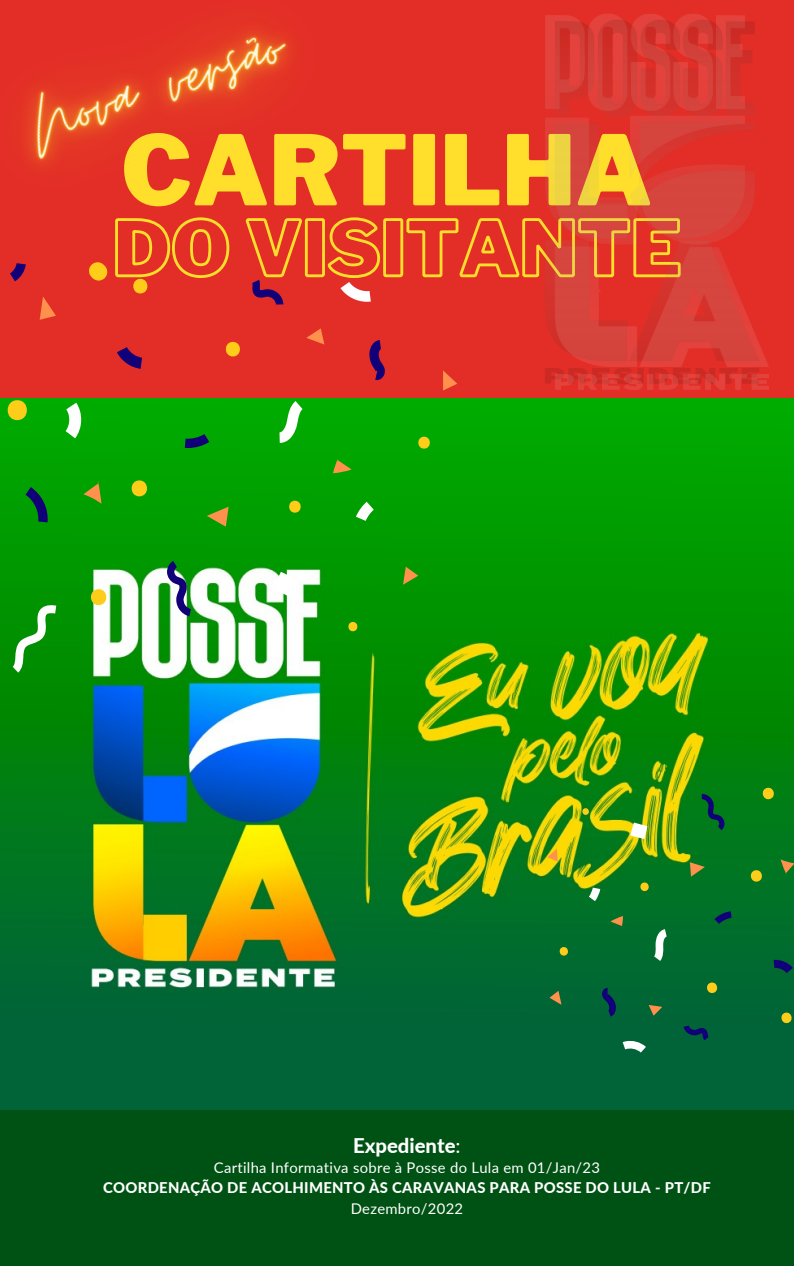
<style>
.page{position:relative;width:794px;height:1266px;background:#fff}
.page>*{position:absolute;margin:0;border:0;box-sizing:border-box;transform-origin:0 0}
.t1{font:900 96.23px "Libre Franklin";color:#ffdf2b}
.t2{font:800 20.25px "Lato";color:#fff}
.t3{font:14.77px "Lato";letter-spacing:.02em;color:#fff}
.t4{font:800 14.77px "Lato";letter-spacing:.02em;color:#fff}
.s1{font-weight:400}
</style>
<div class="page">
<div style="left:0;top:0;width:793px;height:1266px;background:#e32e27"></div>
<img style="left:0;top:399px;width:793px;height:711px">
<svg style="left:772px;top:956px;width:21px;height:19px"></svg>
<svg style="left:713px;top:911px;width:19px;height:13px"></svg>
<svg style="left:600px;top:987px;width:17px;height:30px"></svg>
<svg style="left:700px;top:790px;width:25px;height:43px"></svg>
<svg style="left:683px;top:1022px;width:25px;height:22px"></svg>
<svg style="left:580px;top:807px;width:10px;height:8px"></svg>
<svg style="left:759px;top:786px;width:17px;height:14px"></svg>
<svg style="left:747px;top:869px;width:17px;height:14px"></svg>
<svg style="left:704px;top:981px;width:15px;height:13px"></svg>
<svg style="left:557px;top:946px;width:13px;height:10px"></svg>
<svg style="left:638px;top:881px;width:12px;height:11px"></svg>
<svg style="left:778px;top:1011px;width:15px;height:13px"></svg>
<svg style="left:648px;top:929px;width:23px;height:33px"></svg>
<svg style="left:622px;top:1037px;width:24px;height:19px"></svg>
<svg style="left:587px;top:886px;width:15px;height:16px"></svg>
<svg style="left:627px;top:820px;width:22px;height:22px"></svg>
<svg style="left:786px;top:727px;width:7px;height:55px"></svg>
<svg style="left:609px;top:916px;width:16px;height:13px"></svg>
<svg style="left:780px;top:856px;width:13px;height:19px"></svg>
<svg style="left:648px;top:1002px;width:15px;height:14px"></svg>
<svg style="left:546px;top:848px;width:13px;height:15px"></svg>
<svg style="left:548px;top:991px;width:13px;height:16px"></svg>
<svg style="left:687px;top:859px;width:19px;height:17px"></svg>
<svg style="left:117px;top:347px;width:25px;height:22px"></svg>
<svg style="left:185px;top:434px;width:24px;height:14px"></svg>
<svg style="left:369px;top:340px;width:16px;height:40px"></svg>
<svg style="left:26px;top:487px;width:23px;height:35px"></svg>
<svg style="left:167px;top:561px;width:24px;height:55px"></svg>
<svg style="left:347px;top:622px;width:11px;height:9px"></svg>
<svg style="left:88px;top:589px;width:21px;height:16px"></svg>
<svg style="left:129px;top:480px;width:20px;height:16px"></svg>
<svg style="left:4px;top:400px;width:26px;height:20px"></svg>
<svg style="left:225px;top:342px;width:15px;height:14px"></svg>
<svg style="left:416px;top:437px;width:15px;height:12px"></svg>
<svg style="left:287px;top:501px;width:15px;height:12px"></svg>
<svg style="left:279px;top:401px;width:23px;height:42px"></svg>
<svg style="left:356px;top:502px;width:17px;height:19px"></svg>
<svg style="left:273px;top:572px;width:26px;height:25px"></svg>
<svg style="left:66px;top:403px;width:17px;height:35px"></svg>
<svg style="left:13px;top:604px;width:43px;height:68px;background:#3aa83a"></svg>
<svg style="left:333px;top:458px;width:18px;height:15px"></svg>
<svg style="left:83px;top:481px;width:18px;height:23px"></svg>
<svg style="left:306px;top:328px;width:18px;height:16px"></svg>
<svg style="left:403px;top:566px;width:15px;height:19px"></svg>
<svg style="left:443px;top:370px;width:14px;height:20px"></svg>
<svg style="left:207px;top:507px;width:21px;height:20px"></svg>
<svg style="left:444px;top:218px;width:74px;height:60px"></svg>
<img style="left:518px;top:14px;width:251px;height:376px">
<div style="left:0;top:1110px;width:792px;height:156px;background:#005214"></div>
<img style="left:10px;top:28px;width:434px;height:292px">
<h1 class="t1" style="left:121px;top:112px;width:532px">CARTILHA</h1>
<h2 class="t2" style="left:353px;top:1133px;width:109px">Expediente<span class="s1">:</span></h2>
<p class="t3" style="left:214px;top:1158px;width:387px">Cartilha Informativa sobre à Posse do Lula em 01/Jan/23</p>
<p class="t4" style="left:103px;top:1178px;width:609px">COORDENAÇÃO DE ACOLHIMENTO ÀS CARAVANAS PARA POSSE DO LULA - PT/DF</p>
<p class="t3" style="left:350px;top:1199px;width:114px">Dezembro/2022</p>
</div>
